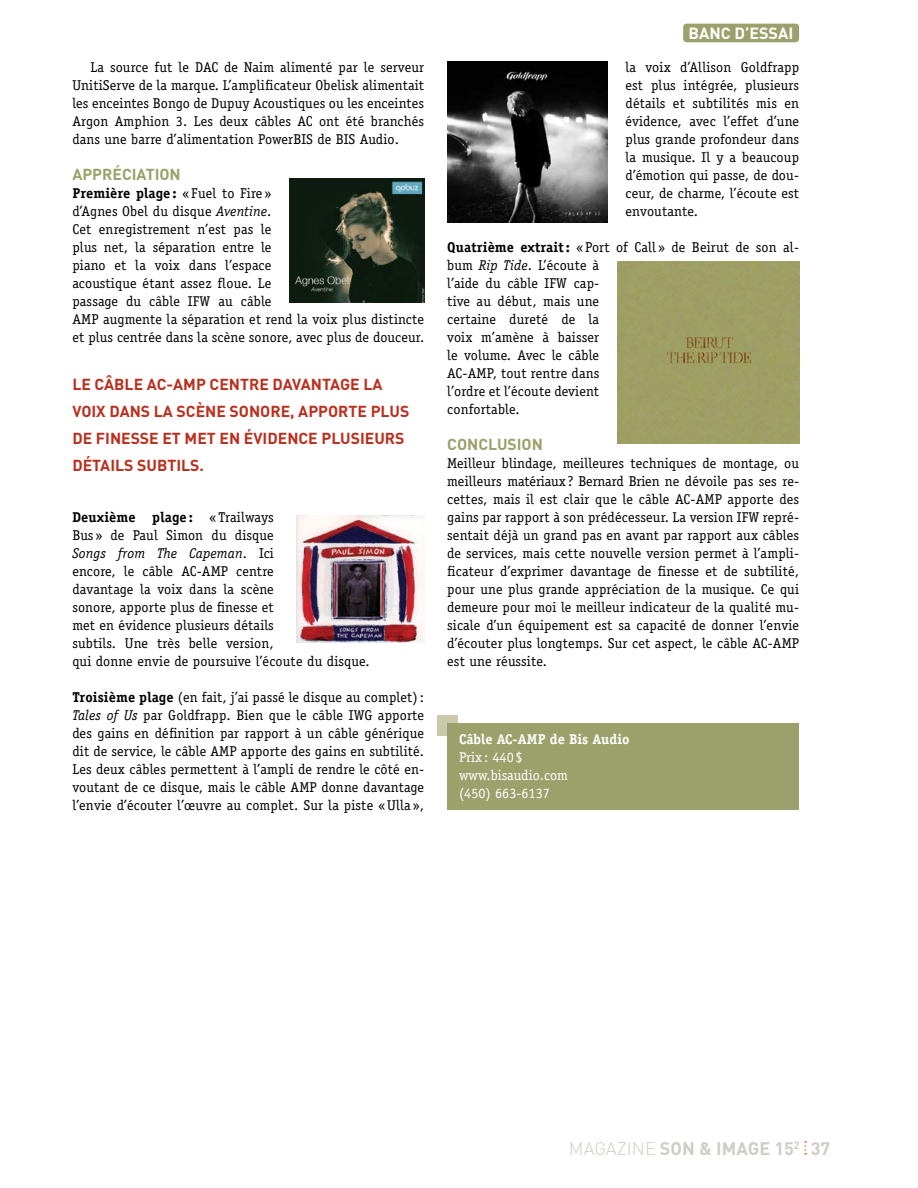
<style>
.page{position:relative;width:918px;height:1188px;background:#fff}
.page>*{position:absolute;margin:0;border:0;box-sizing:border-box;transform-origin:0 0}
.t1{font:700 18px "DIN";color:#cfcdc5}
.t2{font:700 16.05px "DIN";color:#fff}
.t3{font:700 15.75px/27px "DIN";color:#ba2f1e}
.t4{font:700 15.75px "DIN";color:#9aa16b}
.t5{font:14.25px/18px "Officina Serif";letter-spacing:.01em;color:#000;text-align:justify}
.t6{font:14.25px/18px "Officina Serif";color:#fff}
.t7{font:700 14.25px "Officina Serif";color:#fff}
.s1{font-weight:700}
.s2{font-style:italic}
.s3{font-weight:300}
</style>
<div class="page">
<div style="left:683px;top:24px;width:116px;height:18px;background:#9aa16b;border-radius:3px"></div>
<svg style="left:804px;top:1141px;width:2px;height:14px"></svg>
<img style="left:297px;top:516px;width:127px;height:127px">
<img style="left:289px;top:178px;width:135px;height:124px">
<div style="left:437px;top:715px;width:21px;height:21px;background:#c8c9ab"></div>
<div style="left:447px;top:723px;width:352px;height:87px;background:#9aa16b"></div>
<img style="left:447px;top:62px;width:160px;height:160px">
<div style="left:617px;top:261px;width:182px;height:183px;background:#9f9e65"></div>
<p class="t5" style="left:72px;top:58px;width:353px;text-indent:18px">La source fut le DAC de Naim alimenté par le serveur UnitiServe de la marque. L’amplificateur Obelisk alimentait les enceintes Bongo de Dupuy Acoustiques ou les enceintes Argon Amphion 3. Les deux câbles AC ont été branchés dans une barre d’alimentation PowerBIS de BIS Audio.</p>
<p class="t4" style="left:72px;top:164px;width:110px">APPRÉCIATION</p>
<p class="t5" style="left:72px;top:184px;width:353px;text-align:left"><span class="s1">Première plage :</span> « Fuel to Fire »<br>d’Agnes Obel du disque <span class="s2">Aventine</span>.<br>Cet enregistrement n’est pas le<br>plus net, la séparation entre le<br>piano et la voix dans l’espace<br>acoustique étant assez floue. Le<br>passage du câble IFW au câble<br>AMP augmente la séparation et rend la voix plus distincte et plus centrée dans la scène sonore, avec plus de douceur.</p>
<p class="t3" style="left:72px;top:370px;width:338px">LE CÂBLE AC-AMP CENTRE DAVANTAGE LA<br>VOIX DANS LA SCÈNE SONORE, APPORTE PLUS<br>DE FINESSE ET MET EN ÉVIDENCE PLUSIEURS<br>DÉTAILS SUBTILS.</p>
<p class="t5" style="left:72px;top:508px;width:299px;text-align:left"><span class="s1">Deuxième plage :</span> « Trailways<br>Bus » de Paul Simon du disque<br><span class="s2">Songs from The Capeman</span>. Ici<br>encore, le câble AC-AMP centre<br>davantage la voix dans la scène<br>sonore, apporte plus de finesse et<br>met en évidence plusieurs détails<br>subtils. Une très belle version,<br>qui donne envie de poursuive l’écoute du disque.</p>
<p class="t5" style="left:72px;top:688px;width:353px"><span class="s1">Troisième plage</span> (en fait, j’ai passé le disque au complet):<br><span class="s2">Tales of Us</span> par Goldfrapp. Bien que le câble IWG apporte des gains en définition par rapport à un câble générique dit de service, le câble AMP apporte des gains en subtilité.<br>Les deux câbles permettent à l’ampli de rendre le côté en&shy;voutant de ce disque, mais le câble AMP donne davantage l’envie d’écouter l’œuvre au complet. Sur la piste «Ulla »,</p>
<p class="t2" style="left:689px;top:23px;width:106px">BANC D’ESSAI</p>
<p class="t5" style="left:625px;top:58px;width:175px">la voix d’Allison Goldfrapp est plus intégrée, plusieurs détails et subtilités mis en évidence, avec l’effet d’une plus grande profondeur dans la musique. Il y a beaucoup d’émotion qui passe, de dou&shy;ceur, de charme, l’écoute est envoutante.</p>
<p class="t5" style="left:447px;top:238px;width:353px;text-align:left"><span class="s1">Quatrième extrait:</span> « Port of Call » de Beirut de son al&shy;bum <span class="s2">Rip Tide</span>. L’écoute à<br>l’aide du câble IFW cap-<br>tive au début, mais une<br>certaine dureté de la<br>voix m’amène à baisser<br>le volume. Avec le câble<br>AC-AMP, tout rentre dans<br>l’ordre et l’écoute devient<br>confortable.</p>
<p class="t4" style="left:447px;top:434px;width:97px">CONCLUSION</p>
<p class="t5" style="left:447px;top:454px;width:353px">Meilleur blindage, meilleures techniques de montage, ou meilleurs matériaux? Bernard Brien ne dévoile pas ses re&shy;cettes, mais il est clair que le câble AC-AMP apporte des gains par rapport à son prédécesseur. La version IFW repré&shy;sentait déjà un grand pas en avant par rapport aux câbles de services, mais cette nouvelle version permet à l’ampli&shy;ficateur d’exprimer davantage de finesse et de subtilité, pour une plus grande appréciation de la musique. Ce qui demeure pour moi le meilleur indicateur de la qualité mu&shy;sicale d’un équipement est sa capacité de donner l’envie d’écouter plus longtemps. Sur cet aspect, le câble AC-AMP est une réussite.</p>
<p class="t7" style="left:459px;top:730px;width:172px">Câble AC-AMP de Bis Audio</p>
<p class="t6" style="left:459px;top:748px;width:111px">Prix : 440 $ www.bisaudio.com (450) 663-6137</p>
<p class="t1" style="left:569px;top:1137px;width:263px"><span class="s3">MAGAZINE</span> SON &amp; IMAGE 15<sup>2</sup> 37</p>
</div>
